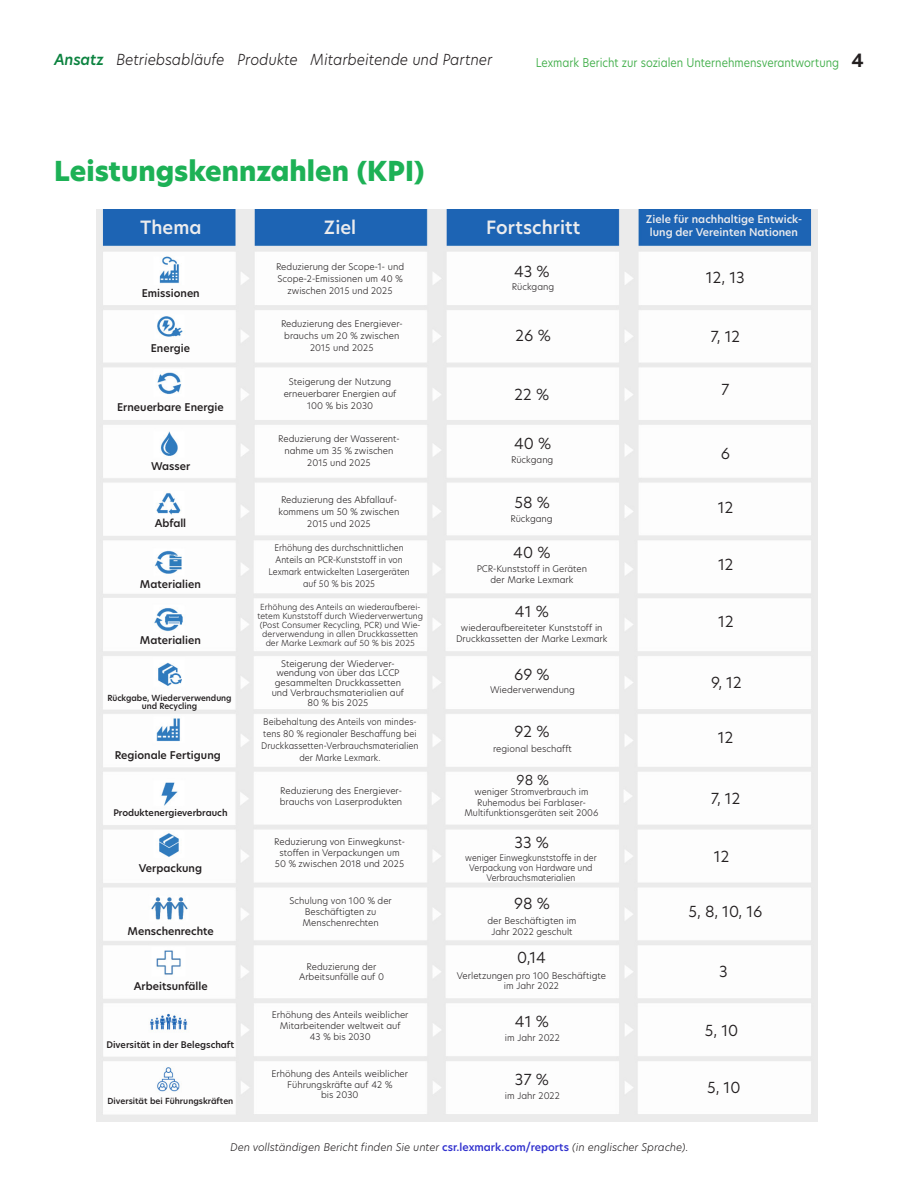
<style>
.page{position:relative;width:918px;height:1188px;background:#fff}
.page>*{position:absolute;margin:0;border:0;box-sizing:border-box;transform-origin:0 0}
.t1{font:800 27px "TP Hero";color:#1db156}
.t2{font:600 18px "TP Hero";color:#ececee}
.t3{font:15px "TP Hero";color:#231f20}
.t4{font:italic 300 15px "TP Hero";color:#231f20;scale:.95 1}
.t5{font:13.5px "TP Hero";color:#231f20}
.t6{font:12px "TP Hero";color:#40ae49;scale:.9 1}
.t7{font:600 10.5px "TP Hero";color:#231f20}
.t8{font:italic 300 10.5px "TP Hero";color:#231f20}
.t9{font:600 10.5px/12.6px "TP Hero";color:#ececee;text-align:center}
.t10{font:300 9px/10.8px "TP Hero";color:#231f20;text-align:center}
.t11{font:300 9px/12px "TP Hero";color:#231f20;text-align:center;scale:.95 1}
.t12{font:300 9px/12px "TP Hero";color:#231f20;text-align:center;scale:.93 1}
.t13{font:300 9px/9.8px "TP Hero";color:#231f20;text-align:center;scale:.92 1}
.t14{font:600 9px "TP Hero";color:#231f20}
.t15{font:300 8.25px/9px "TP Hero";color:#231f20;text-align:center}
.t16{font:600 8.25px/8.2px "TP Hero";color:#231f20;text-align:center}
.s1{font-weight:600;color:#0c8340}
.s2{font-weight:700;font-size:18px;color:#231f20}
.s3{font-weight:600;font-style:normal;color:#3131ce}
</style>
<div class="page">
<img style="left:96px;top:210px;width:721px;height:912px">
<p class="t4" style="left:54px;top:49px;width:463px"><span class="s1">Ansatz</span> Betriebsabläufe Produkte Mitarbeitende und Partner</p>
<p class="t1" style="left:54px;top:152px;width:372px">Leistungskennzahlen (KPI)</p>
<p class="t6" style="left:536px;top:55px;width:366px">Lexmark Bericht zur sozialen Unternehmensverantwortung <span class="s2">4</span></p>
<p class="t2" style="left:140px;top:215px;width:63px">Thema</p>
<p class="t2" style="left:324px;top:215px;width:34px">Ziel</p>
<p class="t2" style="left:486px;top:215px;width:96px">Fortschritt</p>
<p class="t7" style="left:142px;top:286px;width:60px">Emissionen</p>
<p class="t7" style="left:151px;top:341px;width:41px">Energie</p>
<p class="t7" style="left:117px;top:400px;width:108px">Erneuerbare Energie</p>
<p class="t7" style="left:151px;top:459px;width:41px">Wasser</p>
<p class="t7" style="left:155px;top:516px;width:33px">Abfall</p>
<p class="t7" style="left:140px;top:577px;width:63px">Materialien</p>
<p class="t7" style="left:140px;top:633px;width:63px">Materialien</p>
<p class="t16" style="left:107px;top:694px;width:126px">Rückgabe, Wiederverwendung und Recycling</p>
<p class="t7" style="left:115px;top:748px;width:108px">Regionale Fertigung</p>
<p class="t14" style="left:113px;top:807px;width:116px">Produktenergieverbrauch</p>
<p class="t7" style="left:139px;top:861px;width:65px">Verpackung</p>
<p class="t7" style="left:128px;top:924px;width:88px">Menschenrechte</p>
<p class="t7" style="left:134px;top:979px;width:76px">Arbeitsunfälle</p>
<p class="t14" style="left:106px;top:1038px;width:130px">Diversität in der Belegschaft</p>
<p class="t16" style="left:107px;top:1097px;width:127px">Diversität bei Führungskräften</p>
<p class="t10" style="left:276px;top:261px;width:130px;line-height:12px">Reduzierung der Scope-1- und<br>Scope-2-Emissionen um 40 % zwischen 2015 und 2025</p>
<p class="t10" style="left:281px;top:317px;width:123px;line-height:12px">Reduzierung des Energiever&shy;brauchs um 20 % zwischen<br>2015 und 2025</p>
<p class="t10" style="left:284px;top:376px;width:114px;line-height:12px">Steigerung der Nutzung erneuerbarer Energien auf<br>100 % bis 2030</p>
<p class="t10" style="left:278px;top:433px;width:123px;line-height:12px">Reduzierung der Wasserent&shy;nahme um 35 % zwischen<br>2015 und 2025</p>
<p class="t10" style="left:278px;top:493px;width:122px;line-height:12px">Reduzierung des Abfallauf&shy;kommens um 50 % zwischen<br>2015 und 2025</p>
<p class="t12" style="left:268px;top:542px;width:154px">Erhöhung des durchschnittlichen<br>Anteils an PCR-Kunststoff in von<br>Lexmark entwickelten Lasergeräten auf 50 % bis 2025</p>
<p class="t15" style="left:257px;top:602px;width:167px">Erhöhung des Anteils an wiederaufberei&shy;tetem Kunststoff durch Wiederverwertung (Post Consumer Recycling, PCR) und Wie&shy;derverwendung in allen Druckkassetten der Marke Lexmark auf 50 % bis 2025</p>
<p class="t10" style="left:272px;top:658px;width:134px;line-height:9.8px">Steigerung der Wiederver&shy;wendung von über das LCCP gesammelten Druckkassetten und Verbrauchsmaterialien auf<br>80 % bis 2025</p>
<p class="t11" style="left:261px;top:715px;width:167px">Beibehaltung des Anteils von mindes&shy;tens 80 % regionaler Beschaffung bei Druckkassetten-Verbrauchsmaterialien der Marke Lexmark.</p>
<p class="t10" style="left:280px;top:785px;width:124px;text-align:left">Reduzierung des Energiever&shy;brauchs von Laserprodukten</p>
<p class="t10" style="left:274px;top:836px;width:132px">Reduzierung von Einwegkunst&shy;stoffen in Verpackungen um<br>50 % zwischen 2018 und 2025</p>
<p class="t10" style="left:289px;top:895px;width:104px">Schulung von 100 % der<br>Beschäftigten zu<br>Menschenrechten</p>
<p class="t10" style="left:299px;top:961px;width:86px">Reduzierung der<br>Arbeitsunfälle auf 0</p>
<p class="t3" style="left:514px;top:261px;width:37px">43 %</p>
<p class="t10" style="left:512px;top:281px;width:44px">Rückgang</p>
<p class="t3" style="left:516px;top:326px;width:37px">26 %</p>
<p class="t3" style="left:515px;top:384px;width:36px">22 %</p>
<p class="t3" style="left:514px;top:434px;width:38px">40 %</p>
<p class="t10" style="left:511px;top:454px;width:44px">Rückgang</p>
<p class="t3" style="left:515px;top:492px;width:37px">58 %</p>
<p class="t3" style="left:513px;top:543px;width:38px">40 %</p>
<p class="t10" style="left:510px;top:513px;width:44px">Rückgang</p>
<p class="t10" style="left:477px;top:563px;width:112px">PCR-Kunststoff in Geräten der Marke Lexmark</p>
<p class="t3" style="left:515px;top:601px;width:35px">41 %</p>
<p class="t10" style="left:456px;top:622px;width:153px">wiederaufbereiteter Kunststoff in<br>Druckkassetten der Marke Lexmark</p>
<p class="t3" style="left:514px;top:665px;width:37px">69 %</p>
<p class="t10" style="left:490px;top:684px;width:87px">Wiederverwendung</p>
<p class="t3" style="left:514px;top:722px;width:37px">92 %</p>
<p class="t5" style="left:516px;top:771px;width:34px">98 %</p>
<p class="t10" style="left:493px;top:743px;width:80px">regional beschafft</p>
<p class="t10" style="left:464px;top:786px;width:136px">weniger Stromverbrauch im<br>Ruhemodus bei Farblaser-<br>Multifunktionsgeräten seit 2006</p>
<p class="t3" style="left:515px;top:832px;width:36px">33 %</p>
<p class="t13" style="left:465px;top:853px;width:144px">weniger Einwegkunststoffe in der<br>Verpackung von Hardware und<br>Verbrauchsmaterialien</p>
<p class="t3" style="left:514px;top:893px;width:37px">98 %</p>
<p class="t10" style="left:488px;top:915px;width:90px">der Beschäftigten im<br>Jahr 2022 geschult</p>
<p class="t10" style="left:457px;top:970px;width:151px">Verletzungen pro 100 Beschäftigte im Jahr 2022</p>
<p class="t3" style="left:517px;top:948px;width:30px">0,14</p>
<p class="t10" style="left:272px;top:1009px;width:138px">Erhöhung des Anteils weiblicher<br>Mitarbeitender weltweit auf<br>43 % bis 2030</p>
<p class="t10" style="left:271px;top:1068px;width:138px">Erhöhung des Anteils weiblicher<br>Führungskräfte auf 42 %<br>bis 2030</p>
<p class="t3" style="left:515px;top:1069px;width:35px">37 %</p>
<p class="t3" style="left:515px;top:1011px;width:35px">41 %</p>
<p class="t10" style="left:505px;top:1032px;width:57px">im Jahr 2022</p>
<p class="t10" style="left:505px;top:1090px;width:57px">im Jahr 2022</p>
<p class="t9" style="left:646px;top:213px;width:158px">Ziele für nachhaltige Entwick&shy;lung der Vereinten Nationen</p>
<p class="t3" style="left:706px;top:267px;width:40px">12, 13</p>
<p class="t3" style="left:711px;top:326px;width:31px">7, 12</p>
<p class="t3" style="left:721px;top:379px;width:10px">7</p>
<p class="t3" style="left:721px;top:443px;width:11px">6</p>
<p class="t3" style="left:718px;top:498px;width:17px">12</p>
<p class="t3" style="left:718px;top:554px;width:17px">12</p>
<p class="t3" style="left:718px;top:611px;width:17px">12</p>
<p class="t3" style="left:711px;top:672px;width:32px">9, 12</p>
<p class="t3" style="left:718px;top:728px;width:17px">12</p>
<p class="t3" style="left:711px;top:788px;width:31px">7, 12</p>
<p class="t3" style="left:714px;top:846px;width:17px">12</p>
<p class="t3" style="left:689px;top:901px;width:76px">5, 8, 10, 16</p>
<p class="t3" style="left:719px;top:962px;width:10px">3</p>
<p class="t3" style="left:705px;top:1020px;width:35px">5, 10</p>
<p class="t3" style="left:707px;top:1077px;width:35px">5, 10</p>
<p class="t8" style="left:230px;top:1140px;width:460px">Den vollständigen Bericht finden Sie unter <span class="s3">csr.lexmark.com/reports</span> (in englischer Sprache).</p>
</div>
